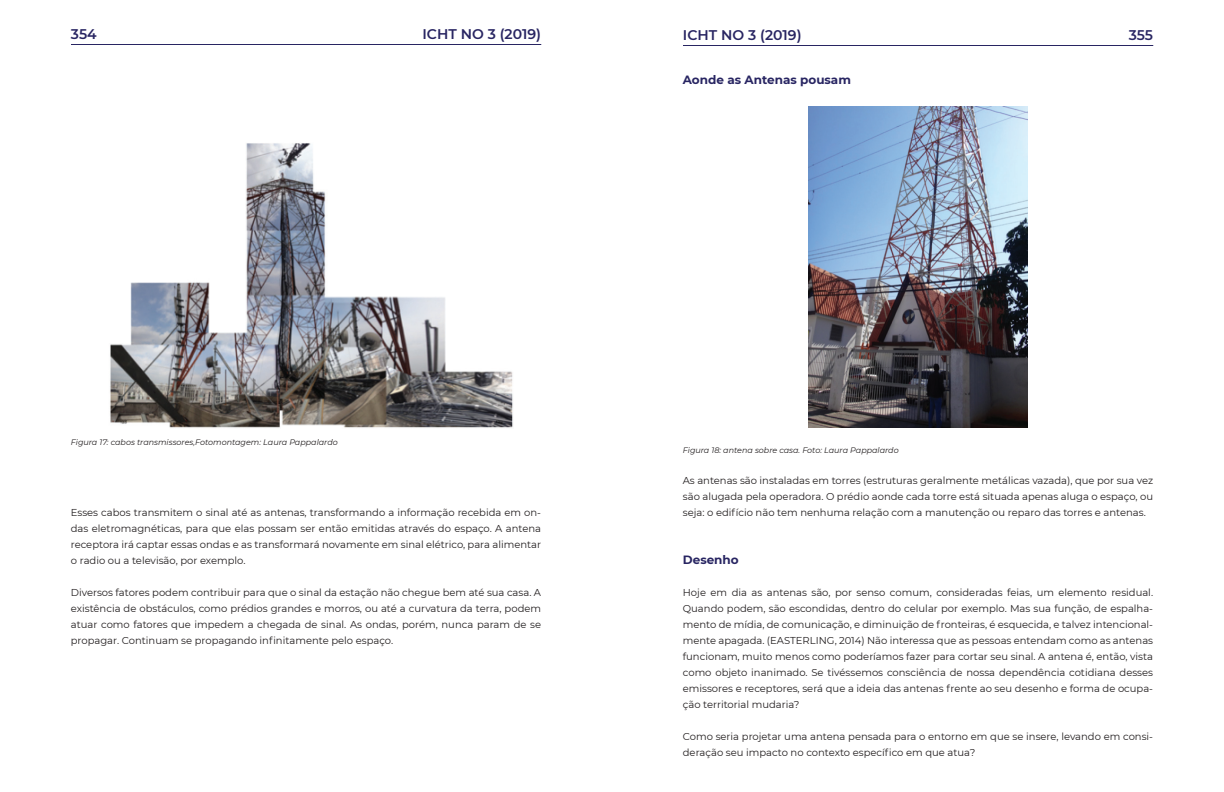
<style>
.page{position:relative;width:1224px;height:792px;background:#fff}
.page>*{position:absolute;margin:0;border:0;box-sizing:border-box;transform-origin:0 0}
.t1{font:600 14px "Montserrat";color:#282562}
.t2{font:700 12px "Montserrat";color:#282562}
.t3{font:10px/16px "Montserrat";color:#231f20;text-align:justify}
.t4{font:italic 8px "Montserrat";color:#231f20}
</style>
<div class="page">
<hr style="left:71px;top:44px;width:470px;height:1px;background:#282562">
<hr style="left:683px;top:45px;width:470px;height:1px;background:#282562">
<img style="left:808px;top:106px;width:220px;height:321px">
<img style="left:110px;top:143px;width:403px;height:285px">
<h1 class="t1" style="left:71px;top:24px;width:27px">354</h1>
<h1 class="t1" style="left:422px;top:24px;width:120px">ICHT NO 3 (2019)</h1>
<h1 class="t1" style="left:683px;top:25px;width:120px">ICHT NO 3 (2019)</h1>
<h1 class="t1" style="left:1129px;top:25px;width:26px">355</h1>
<p class="t2" style="left:683px;top:71px;width:170px">Aonde as Antenas pousam</p>
<p class="t4" style="left:71px;top:436px;width:268px">Figura 17: cabos transmissores,Fotomontagem: Laura Pappalardo</p>
<p class="t3" style="left:71px;top:504px;width:472px">Esses cabos transmitem o sinal até as antenas, transformando a informação recebida em on&shy;das eletromagnéticas, para que elas possam ser então emitidas através do espaço. A antena receptora irá captar essas ondas e as transformará novamente em sinal elétrico, para alimentar o radio ou a televisão, por exemplo.</p>
<p class="t3" style="left:71px;top:584px;width:472px">Diversos fatores podem contribuir para que o sinal da estação não chegue bem até sua casa. A existência de obstáculos, como prédios grandes e morros, ou até a curvatura da terra, podem atuar como fatores que impedem a chegada de sinal. As ondas, porém, nunca param de se propagar. Continuam se propagando infinitamente pelo espaço.</p>
<p class="t4" style="left:683px;top:445px;width:217px">Figura 18: antena sobre casa. Foto: Laura Pappalardo</p>
<p class="t3" style="left:683px;top:472px;width:472px">As antenas são instaladas em torres (estruturas geralmente metálicas vazada), que por sua vez são alugada pela operadora. O prédio aonde cada torre está situada apenas aluga o espaço, ou seja: o edifício não tem nenhuma relação com a manutenção ou reparo das torres e antenas.</p>
<p class="t2" style="left:683px;top:551px;width:57px">Desenho</p>
<p class="t3" style="left:683px;top:584px;width:472px">Hoje em dia as antenas são, por senso comum, consideradas feias, um elemento residual.<br>Quando podem, são escondidas, dentro do celular por exemplo. Mas sua função, de espalha&shy;mento de mídia, de comunicação, e diminuição de fronteiras, é esquecida, e talvez intencional&shy;mente apagada. (EASTERLING, 2014) Não interessa que as pessoas entendam como as antenas funcionam, muito menos como poderíamos fazer para cortar seu sinal. A antena é, então, vista como objeto inanimado. Se tivéssemos consciência de nossa dependência cotidiana desses emissores e receptores, será que a ideia das antenas frente ao seu desenho e forma de ocupa&shy;ção territorial mudaria?</p>
<p class="t3" style="left:683px;top:728px;width:472px">Como seria projetar uma antena pensada para o entorno em que se insere, levando em consi&shy;deração seu impacto no contexto específico em que atua?</p>
</div>
